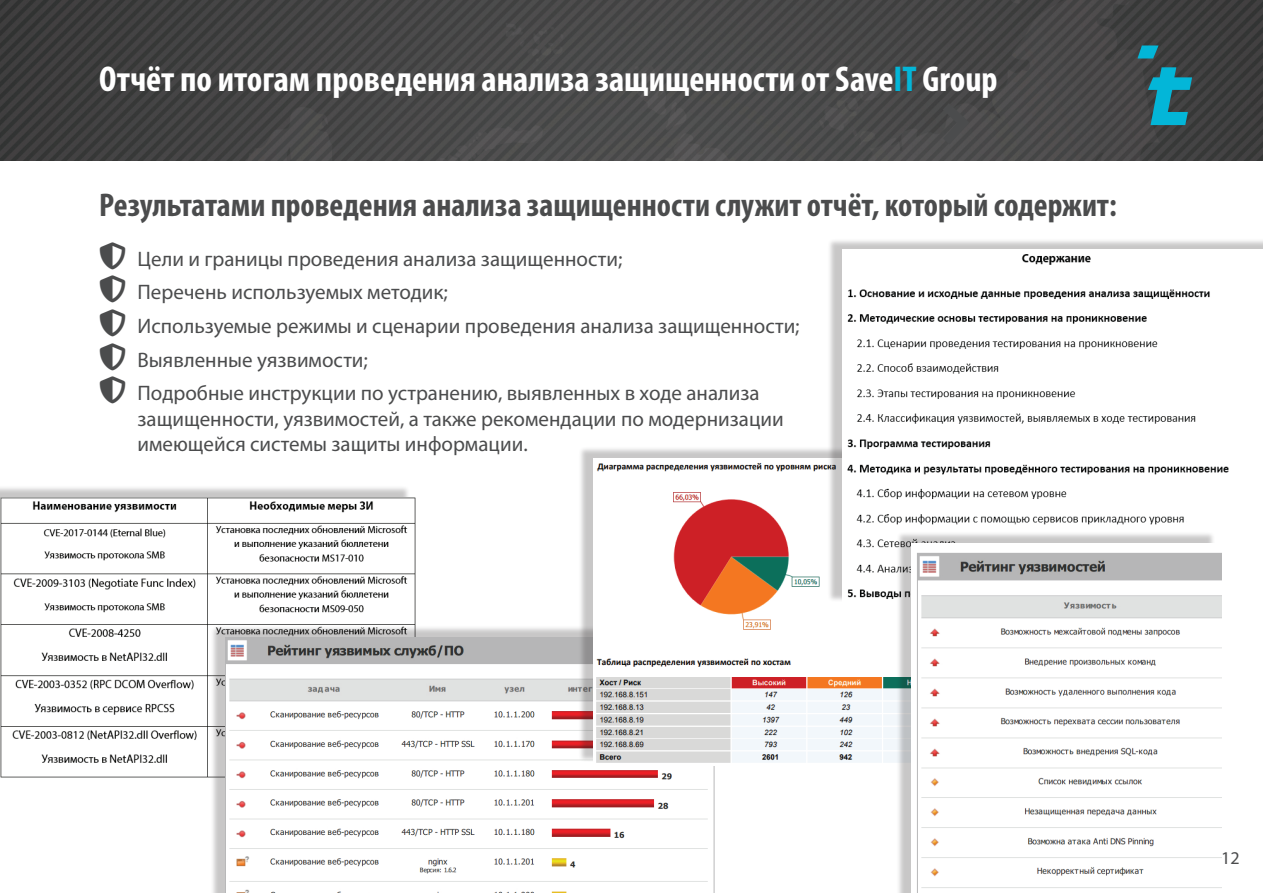
<style>
.page{position:relative;width:1263px;height:893px;background:#fff}
.page>*{position:absolute;margin:0;border:0;box-sizing:border-box;transform-origin:0 0}
.t1{font:700 condensed 36px "Myriad Pro";color:#fff}
.t2{font:700 condensed 33px "Myriad Pro";color:#4b4c4d}
.t3{font:21px/33.8px "Myriad Pro";color:#4b4c4d}
.t4{font:18px "Myriad Pro";color:#4b4c4d}
.s1{color:#03b6d8}
</style>
<div class="page">
<img style="left:0;top:0;width:1263px;height:160px">
<svg style="left:1137px;top:45px;width:21px;height:13px"></svg>
<svg style="left:1148px;top:67px;width:44px;height:58px;background:#1d8194"></svg>
<svg style="left:933px;top:94px;width:42px;height:60px;background:#4a4a4b"></svg>
<div style="left:0;top:485px;width:410px;height:289px;background:#231f20;opacity:.25"></div>
<img style="left:0;top:497px;width:416px;height:280px">
<div style="left:210px;top:625px;width:500px;height:268px;background:#231f20;opacity:.25"></div>
<img style="left:225px;top:637px;width:490px;height:256px">
<div style="left:578px;top:446px;width:455px;height:317px;background:#231f20;opacity:.25"></div>
<img style="left:593px;top:458px;width:303px;height:308px">
<div style="left:827px;top:238px;width:436px;height:364px;background:#231f20;opacity:.25"></div>
<img style="left:842px;top:250px;width:421px;height:355px">
<div style="left:896px;top:531px;width:319px;height:362px;background:#231f20;opacity:.25"></div>
<img style="left:911px;top:543px;width:310px;height:350px">
<h1 class="t1" style="left:99px;top:57px;width:900px">Отчёт по итогам проведения анализа защищенности от Save<span class="s1">IT</span> Group</h1>
<h2 class="t2" style="left:99px;top:184px;width:1019px">Результатами проведения анализа защищенности служит отчёт, который содержит:</h2>
<p class="t3" style="left:138px;top:241px;width:664px">Цели и границы проведения анализа защищенности;<br>Перечень используемых методик;<br>Используемые режимы и сценарии проведения анализа защищенности; Выявленные уязвимости;<br>Подробные инструкции по устранению, выявленных в ходе анализа</p>
<p class="t3" style="left:138px;top:406px;width:648px;line-height:25.5px">защищенности, уязвимостей, а также рекомендации по модернизации имеющейся системы защиты информации.</p>
<p class="t4" style="left:1221px;top:847px;width:20px">12</p>
</div>
